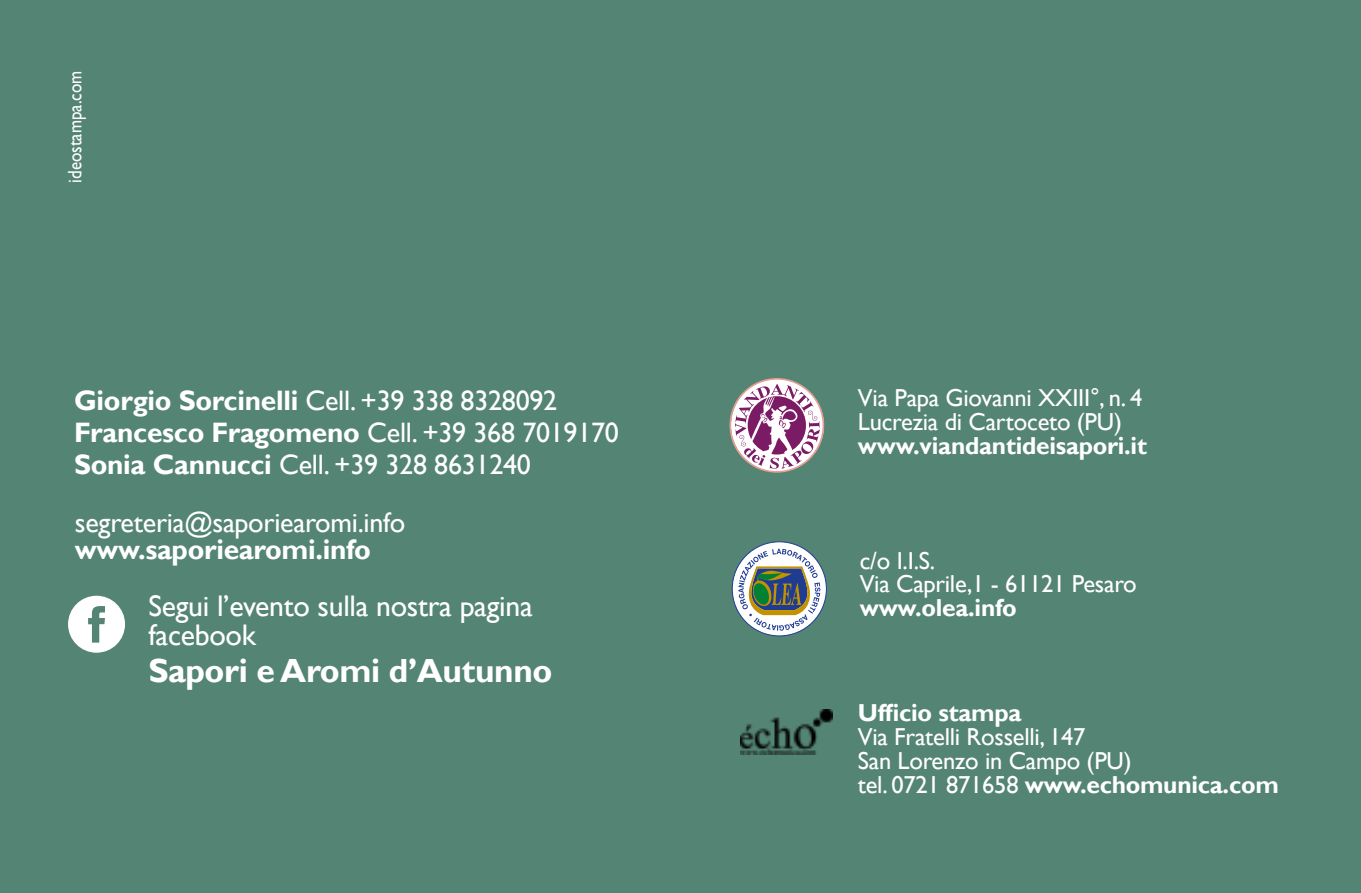
<style>
.page{position:relative;width:1361px;height:893px;background:#548474}
.page>*{position:absolute;margin:0;border:0;box-sizing:border-box;transform-origin:0 0}
.t1{font:700 33.6px "Gill Sans";letter-spacing:-.01em;color:#fff}
.t2{font:29.7px/28.8px "Gill Sans";letter-spacing:-.01em;color:#fff}
.t3{font:28.2px/32.1px "Gill Sans";letter-spacing:-.01em;color:#fff}
.t4{font:700 28.2px "Gill Sans";letter-spacing:-.01em;color:#fff}
.t5{font:24.6px/23.7px "Gill Sans";letter-spacing:-.01em;color:#fff}
.t6{font:700 24.6px "Gill Sans";letter-spacing:-.01em;color:#fff}
.t7{font:19.8px "Gill Sans Std";color:#fff;scale:.86 1}
.s1{font-weight:700}
</style>
<div class="page">
<svg style="left:731px;top:379px;width:93px;height:93px"></svg>
<div style="left:729px;top:378px;width:95px;height:95px;border:2px solid #e79e94;border-radius:50%"></div>
<svg style="left:735px;top:384px;width:85px;height:85px;background:#bb9ab3"></svg>
<svg style="left:732px;top:542px;width:94px;height:94px"></svg>
<svg style="left:738px;top:549px;width:82px;height:82px;background:#9da7a4"></svg>
<img style="left:740px;top:709px;width:92px;height:46px">
<svg style="left:68px;top:596px;width:57px;height:57px"></svg>
<p class="t7" style="left:63px;top:183px;width:131px;rotate:-90deg">ideostampa.com</p>
<p class="t3" style="left:74px;top:385px;width:546px"><span class="s1">Giorgio Sorcinelli</span> Cell. +39 338 8328092<br><span class="s1">Francesco Fragomeno</span> Cell. +39 368 7019170<br><span class="s1">Sonia Cannucci</span> Cell. +39 328 8631240</p>
<p class="t3" style="left:75px;top:507px;width:332px">segreteria@saporiearomi.info</p>
<p class="t4" style="left:75px;top:533px;width:297px">www.saporiearomi.info</p>
<p class="t2" style="left:148px;top:592px;width:386px">Segui l’evento sulla nostra pagina facebook</p>
<h1 class="t1" style="left:148px;top:651px;width:405px">Sapori e Aromi d’Autunno</h1>
<p class="t5" style="left:858px;top:386px;width:286px">Via Papa Giovanni XXIII°, n. 4<br>Lucrezia di Cartoceto (PU)</p>
<p class="t6" style="left:858px;top:430px;width:290px">www.viandantideisapori.it</p>
<p class="t5" style="left:860px;top:549px;width:278px">c/o I.I.S.<br>Via Caprile,1 - 61121 Pesaro</p>
<p class="t6" style="left:860px;top:593px;width:158px">www.olea.info</p>
<p class="t6" style="left:858px;top:698px;width:165px">Ufficio stampa</p>
<p class="t5" style="left:858px;top:725px;width:422px">Via Fratelli Rosselli, 147<br>San Lorenzo in Campo (PU)<br>tel. 0721 871658 <span class="s1">www.echomunica.com</span></p>
</div>
